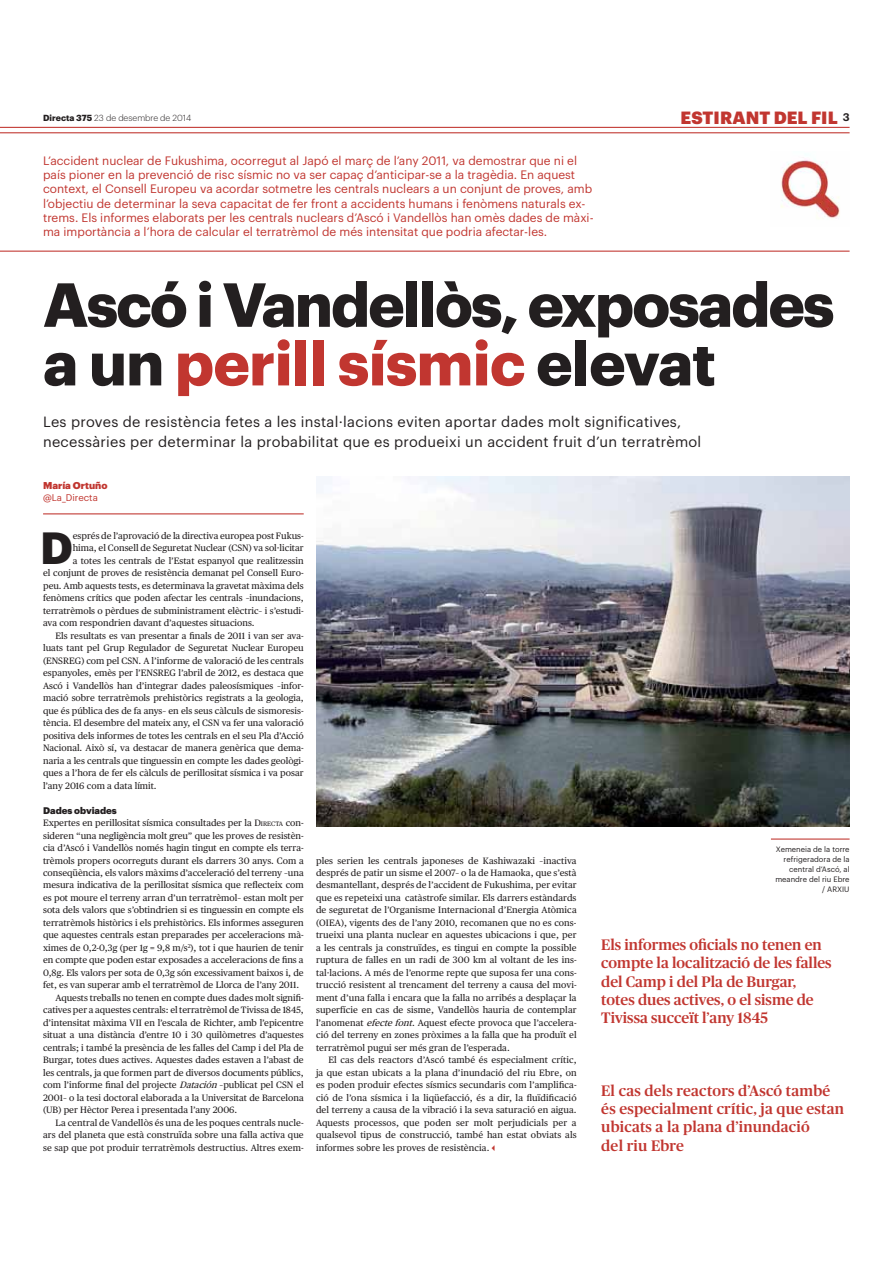
<style>
.page{position:relative;width:893px;height:1263px;background:#fff}
.page>*{position:absolute;margin:0;border:0;box-sizing:border-box;transform-origin:0 0}
.t1{font:700 60.75px/58.7px "Graphik";letter-spacing:-.03em;color:#231f20}
.t2{font:700 44.1px "Graphik";color:#231f20}
.t3{font:900 17.4px "Graphik";letter-spacing:.005em;color:#c13630}
.t4{font:500 15.15px/18.3px "Publico";color:#c13630}
.t5{font:14.55px/20.7px "Graphik";letter-spacing:.02em;color:#231f20}
.t6{font:12px/14.4px "Graphik";color:#c13630}
.t7{font:900 9.75px "Graphik";color:#c13630}
.t8{font:9.6px "Graphik";color:#c13630}
.t9{font:900 9.45px "Graphik";color:#231f20}
.t10{font:9.3px/12.5px "Publico Text";color:#231f20;text-align:justify}
.t11{font:300 8.7px "Graphik";color:#231f20}
.t12{font:7.65px/9.8px "Graphik";color:#231f20;text-align:right}
.s1{font-weight:700}
.s2{color:#c13630}
.s3{font-style:inherit}
.s4{font-size:6.45px}
.s5{font-style:italic}
</style>
<div class="page">
<img style="left:316px;top:476px;width:533px;height:350px">
<hr style="left:0;top:127px;width:849px;height:1px;background:#c13630">
<hr style="left:0;top:132px;width:849px;height:1px;background:#c13630">
<hr style="left:0;top:251px;width:849px;height:1px;background:#c13630">
<img style="left:781px;top:154px;width:59px;height:65px">
<hr style="left:43px;top:513px;width:261px;height:1px;background:#c13630">
<hr style="left:771px;top:839px;width:78px;height:1px;background:#c13630">
<p class="t11" style="left:43px;top:114px;width:150px"><span class="s1">Directa 375</span> 23 de desembre de 2014</p>
<h3 class="t3" style="left:680px;top:111px;width:170px">ESTIRANT DEL FIL <sup>3</sup></h3>
<p class="t6" style="left:43px;top:154px;width:552px">L’accident nuclear de Fukushima, ocorregut al Japó el març de l’any 2011, va demostrar que ni el país pioner en la prevenció de risc sísmic no va ser capaç d’anticipar-se a la tragèdia. En aquest context, el Consell Europeu va acordar sotmetre les centrals nuclears a un conjunt de proves, amb l’objectiu de determinar la seva capacitat de fer front a accidents humans i fenòmens naturals ex&shy;trems. Els informes elaborats per les centrals nuclears d’Ascó i Vandellòs han omès dades de màxi&shy;ma importància a l’hora de calcular el terratrèmol de més intensitat que podria afectar-les.</p>
<h1 class="t1" style="left:43px;top:279px;width:793px">Ascó i Vandellòs, exposades a un <span class="s2">perill sísmic</span> elevat</h1>
<h3 class="t5" style="left:43px;top:412px;width:660px">Les proves de resistència fetes a les instal·lacions eviten aportar dades molt significatives, necessàries per determinar la probabilitat que es produeixi un accident fruit d’un terratrèmol</h3>
<p class="t7" style="left:43px;top:481px;width:66px">María Ortuño</p>
<p class="t8" style="left:43px;top:494px;width:56px">@La_Directa</p>
<h2 class="t2" style="left:40px;top:530px;width:34px">D</h2>
<p class="t10" style="left:73px;top:530px;width:232px">esprés de l’aprovació de la directiva europea post Fukus-</p>
<p class="t10" style="left:73px;top:543px;width:232px">hima, el Consell de Seguretat Nuclear (CSN) va sol·licitar</p>
<p class="t10" style="left:73px;top:555px;width:232px">a totes les centrals de l’Estat espanyol que realitzessin</p>
<p class="t10" style="left:43px;top:568px;width:262px">el conjunt de proves de resistència demanat pel Consell Euro-</p>
<p class="t10" style="left:43px;top:580px;width:262px">peu. Amb aquests tests, es determinava la gravetat màxima dels</p>
<p class="t10" style="left:43px;top:593px;width:262px">fenòmens crítics que poden afectar les centrals –inundacions,</p>
<p class="t10" style="left:43px;top:605px;width:262px">terratrèmols o pèrdues de subministrament elèctric– i s’estudi-</p>
<p class="t10" style="left:43px;top:618px;width:213px">ava com respondrien davant d’aquestes situacions.</p>
<p class="t10" style="left:55px;top:630px;width:250px">Els resultats es van presentar a finals de 2011 i van ser ava-</p>
<p class="t10" style="left:43px;top:643px;width:262px">luats tant pel Grup Regulador de Seguretat Nuclear Europeu</p>
<p class="t10" style="left:43px;top:655px;width:262px">(ENSREG) com pel CSN. A l’informe de valoració de les centrals</p>
<p class="t10" style="left:43px;top:667px;width:262px">espanyoles, emès per l’ENSREG l’abril de 2012, es destaca que</p>
<p class="t10" style="left:43px;top:680px;width:262px">Ascó i Vandellòs han d’integrar dades paleosísmiques –infor-</p>
<p class="t10" style="left:43px;top:692px;width:262px">mació sobre terratrèmols prehistòrics registrats a la geologia,</p>
<p class="t10" style="left:43px;top:705px;width:262px">que és pública des de fa anys– en els seus càlculs de sismoresis-</p>
<p class="t10" style="left:43px;top:717px;width:262px">tència. El desembre del mateix any, el CSN va fer una valoració</p>
<p class="t10" style="left:43px;top:730px;width:262px">positiva dels informes de totes les centrals en el seu Pla d’Acció</p>
<p class="t10" style="left:43px;top:742px;width:262px">Nacional. Això sí, va destacar de manera genèrica que dema-</p>
<p class="t10" style="left:43px;top:755px;width:262px">naria a les centrals que tinguessin en compte les dades geològi-</p>
<p class="t10" style="left:43px;top:767px;width:262px">ques a l’hora de fer els càlculs de perillositat sísmica i va posar</p>
<p class="t10" style="left:43px;top:780px;width:115px">l’any 2016 com a data límit.</p>
<p class="t9" style="left:43px;top:806px;width:75px">Dades obviades</p>
<p class="t10" style="left:43px;top:817px;width:262px">Expertes en perillositat sísmica consultades per la <span class="s3">D</span><span class="s4">IRECTA</span> con-</p>
<p class="t10" style="left:43px;top:830px;width:262px">sideren “una negligència molt greu” que les proves de resistèn-</p>
<p class="t10" style="left:43px;top:842px;width:262px">cia d’Ascó i Vandellòs només hagin tingut en compte els terra-</p>
<p class="t10" style="left:43px;top:855px;width:262px">trèmols propers ocorreguts durant els darrers 30 anys. Com a</p>
<p class="t10" style="left:43px;top:867px;width:262px">conseqüència, els valors màxims d’acceleració del terreny –una</p>
<p class="t10" style="left:43px;top:880px;width:262px">mesura indicativa de la perillositat sísmica que reflecteix com</p>
<p class="t10" style="left:43px;top:892px;width:262px">es pot moure el terreny arran d’un terratrèmol– estan molt per</p>
<p class="t10" style="left:43px;top:905px;width:262px">sota dels valors que s’obtindrien si es tinguessin en compte els</p>
<p class="t10" style="left:43px;top:917px;width:262px">terratrèmols històrics i els prehistòrics. Els informes asseguren</p>
<p class="t10" style="left:43px;top:930px;width:262px">que aquestes centrals estan preparades per acceleracions mà-</p>
<p class="t10" style="left:43px;top:942px;width:262px">ximes de 0,2-0,3g (per 1g = 9,8 m/s<sup>2</sup>), tot i que haurien de tenir</p>
<p class="t10" style="left:43px;top:955px;width:262px">en compte que poden estar exposades a acceleracions de fins a</p>
<p class="t10" style="left:43px;top:967px;width:262px">0,8g. Els valors per sota de 0,3g són excessivament baixos i, de</p>
<p class="t10" style="left:43px;top:980px;width:258px">fet, es van superar amb el terratrèmol de Llorca de l’any 2011.</p>
<p class="t10" style="left:55px;top:992px;width:250px">Aquests treballs no tenen en compte dues dades molt signifi-</p>
<p class="t10" style="left:43px;top:1005px;width:262px">catives per a aquestes centrals: el terratrèmol de Tivissa de 1845,</p>
<p class="t10" style="left:43px;top:1017px;width:262px">d’intensitat màxima VII en l’escala de Richter, amb l’epicentre</p>
<p class="t10" style="left:43px;top:1030px;width:262px">situat a una distància d’entre 10 i 30 quilòmetres d’aquestes</p>
<p class="t10" style="left:43px;top:1042px;width:262px">centrals; i també la presència de les falles del Camp i del Pla de</p>
<p class="t10" style="left:43px;top:1055px;width:262px">Burgar, totes dues actives. Aquestes dades estaven a l’abast de</p>
<p class="t10" style="left:43px;top:1067px;width:262px">les centrals, ja que formen part de diversos documents públics,</p>
<p class="t10" style="left:43px;top:1080px;width:262px">com l’informe final del projecte <span class="s5">Datación</span> –publicat pel CSN el</p>
<p class="t10" style="left:43px;top:1092px;width:262px">2001– o la tesi doctoral elaborada a la Universitat de Barcelona</p>
<p class="t10" style="left:43px;top:1104px;width:196px">(UB) per Hèctor Perea i presentada l’any 2006.</p>
<p class="t10" style="left:55px;top:1117px;width:250px">La central de Vandellòs és una de les poques centrals nucle-</p>
<p class="t10" style="left:43px;top:1129px;width:262px">ars del planeta que està construïda sobre una falla activa que</p>
<p class="t10" style="left:43px;top:1142px;width:262px">se sap que pot produir terratrèmols destructius. Altres exem-</p>
<p class="t10" style="left:316px;top:855px;width:262px">ples serien les centrals japoneses de Kashiwazaki –inactiva després de patir un sisme el 2007– o la de Hamaoka, que s’està desmantellant, després de l’accident de Fukushima, per evitar que es repeteixi una catàstrofe similar. Els darrers estàndards de seguretat de l’Organisme Internacional d’Energia Atòmica (OIEA), vigents des de l’any 2010, recomanen que no es cons&shy;trueixi una planta nuclear en aquestes ubicacions i que, per a les centrals ja construïdes, es tingui en compte la possible ruptura de falles en un radi de 300 km al voltant de les ins&shy;tal·lacions. A més de l’enorme repte que suposa fer una cons&shy;trucció resistent al trencament del terreny a causa del movi&shy;ment d’una falla i encara que la falla no arribés a desplaçar la superfície en cas de sisme, Vandellòs hauria de contemplar l’anomenat <span class="s5">efecte font</span>. Aquest efecte provoca que l’accelera&shy;ció del terreny en zones pròximes a la falla que ha produït el terratrèmol pugui ser més gran de l’esperada.</p>
<p class="t10" style="left:316px;top:1055px;width:262px;text-indent:12px">El cas dels reactors d’Ascó també és especialment crític, ja que estan ubicats a la plana d’inundació del riu Ebre, on es poden produir efectes sísmics secundaris com l’amplifica&shy;ció de l’ona sísmica i la liqüefacció, és a dir, la fluïdificació del terreny a causa de la vibració i la seva saturació en aigua.<br>Aquests processos, que poden ser molt perjudicials per a qualsevol tipus de construcció, també han estat obviats als informes sobre les proves de resistència.</p>
<p class="t12" style="left:775px;top:845px;width:76px">Xemeneia de la torre refrigeradora de la central d’Ascó, al meandre del riu Ebre / ARXIU</p>
<h3 class="t4" style="left:601px;top:937px;width:232px">Els informes oficials no tenen en compte la localització de les falles del Camp i del Pla de Burgar, totes dues actives, o el sisme de<br>Tivissa succeït l’any 1845</h3>
<h3 class="t4" style="left:601px;top:1083px;width:244px">El cas dels reactors d’Ascó també és especialment crític, ja que estan ubicats a la plana d’inundació<br>del riu Ebre</h3>
</div>
